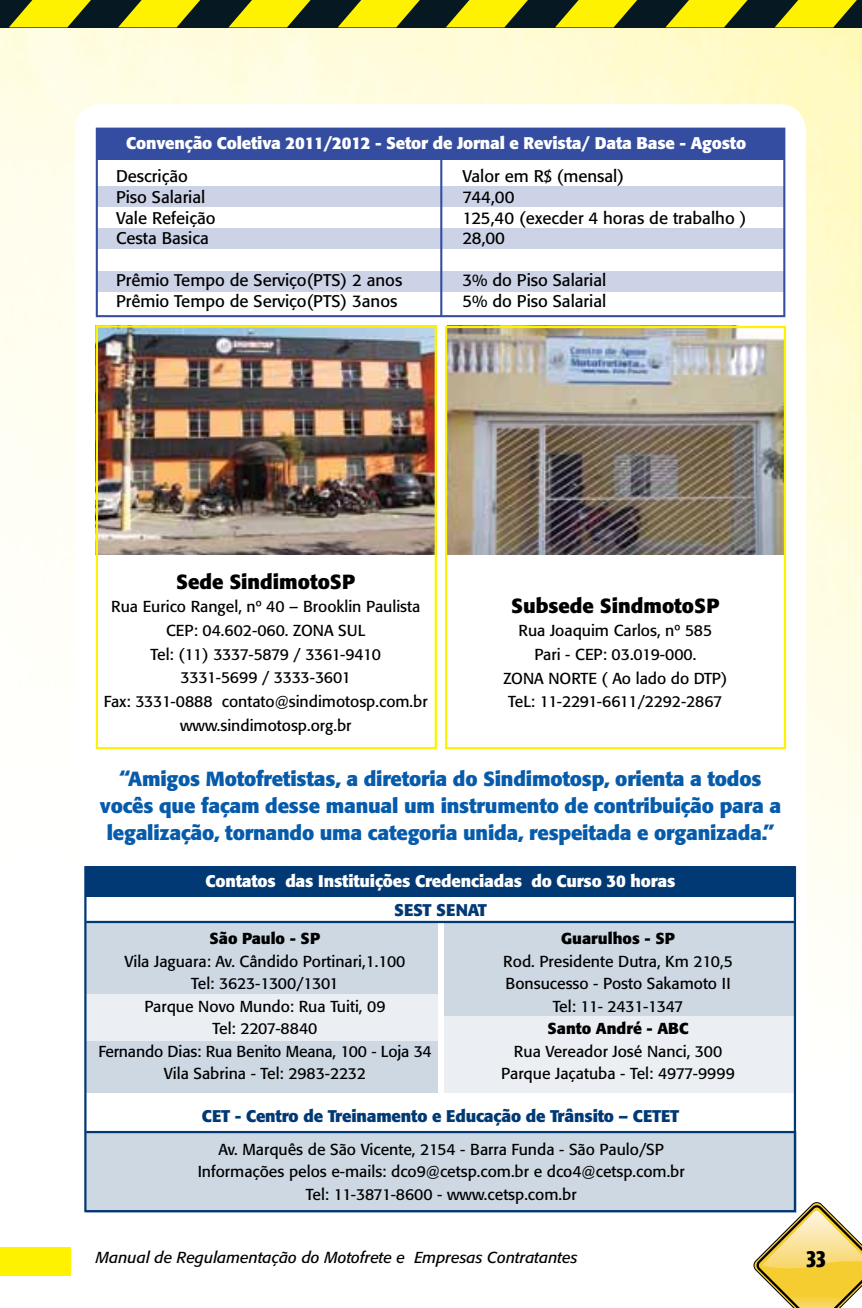
<style>
.page{position:relative;width:862px;height:1308px;background:#fff}
.page>*{position:absolute;margin:0;border:0;box-sizing:border-box;transform-origin:0 0}
.t1{font:800 22.5px "Corpid Cd LF";color:#000}
.t2{font:700 20.25px/27px "Formata";letter-spacing:-.01em;color:#065baa;text-align:center}
.t3{font:700 20.25px "Formata";color:#000}
.t4{font:700 16.88px "Formata";letter-spacing:-.01em;color:#003974}
.t5{font:700 16.88px "Formata";letter-spacing:-.01em;color:#fff}
.t6{font:16.65px/20.9px "Formata";color:#000}
.t7{font:700 16.65px "Formata";letter-spacing:-.01em;color:#fff}
.t8{font:15.75px/22.5px "Formata";color:#000;text-align:center}
.t9{font:italic 15.75px "Formata";color:#000}
.t10{font:700 15.75px "Formata";color:#000}
</style>
<div class="page">
<img style="left:0;top:27px;width:861px;height:1249px">
<svg style="left:752px;top:1201px;width:109px;height:106px"></svg>
<div style="left:0;top:0;width:861px;height:27px;background:#061922"></div>
<svg style="left:9px;top:0;width:82px;height:27px"></svg>
<svg style="left:118px;top:0;width:82px;height:27px"></svg>
<svg style="left:229px;top:0;width:82px;height:27px"></svg>
<svg style="left:338px;top:0;width:82px;height:27px"></svg>
<svg style="left:446px;top:0;width:82px;height:27px"></svg>
<svg style="left:555px;top:0;width:82px;height:27px"></svg>
<svg style="left:666px;top:0;width:82px;height:27px"></svg>
<svg style="left:775px;top:0;width:82px;height:27px"></svg>
<div style="left:0;top:1247px;width:70px;height:29px;background:#fef200"></div>
<div style="left:75px;top:104px;width:730px;height:1098px;background:#fff;border-radius:27px"></div>
<img style="left:447px;top:329px;width:335px;height:225px">
<img style="left:99px;top:328px;width:334px;height:226px">
<div style="left:97px;top:129px;width:686px;height:31px;background:#354da1"></div>
<div style="left:97px;top:186px;width:686px;height:20px;background:#cdd3e7"></div>
<div style="left:97px;top:228px;width:686px;height:21px;background:#cdd3e7"></div>
<div style="left:97px;top:271px;width:686px;height:21px;background:#cdd3e7"></div>
<hr style="left:440px;top:158px;width:2px;height:159px;background:#354da1">
<div style="left:96px;top:128px;width:688px;height:189px;border:2px solid #354da1"></div>
<div style="left:96px;top:325px;width:340px;height:424px;border:2px solid #fef200"></div>
<div style="left:444px;top:326px;width:341px;height:423px;border:2px solid #fef200"></div>
<div style="left:86px;top:922px;width:352px;height:171px;background:#cdd8e3"></div>
<div style="left:86px;top:1130px;width:709px;height:82px;background:#cdd8e3"></div>
<div style="left:86px;top:994px;width:352px;height:46px;background:#ebeff3"></div>
<div style="left:444px;top:922px;width:351px;height:171px;background:#cdd8e3"></div>
<div style="left:444px;top:1016px;width:351px;height:77px;background:#ebeff3"></div>
<div style="left:85px;top:866px;width:709px;height:30px;background:#003974"></div>
<div style="left:84px;top:866px;width:711px;height:346px;border:2px solid #003974"></div>
<hr style="left:86px;top:920px;width:708px;height:3px;background:#003974">
<hr style="left:86px;top:1130px;width:708px;height:3px;background:#003974">
<p class="t7" style="left:126px;top:133px;width:621px">Convenção Coletiva 2011/2012 - Setor de Jornal e Revista/ Data Base - Agosto</p>
<p class="t6" style="left:116px;top:165px;width:101px">Descrição<br>Piso Salarial<br>Vale Refeição<br>Cesta Basica</p>
<p class="t6" style="left:116px;top:270px;width:287px">Prêmio Tempo de Serviço(PTS) 2 anos<br>Prêmio Tempo de Serviço(PTS) 3anos</p>
<p class="t6" style="left:462px;top:165px;width:285px">Valor em R$ (mensal)<br>744,00<br>125,40 (execder 4 horas de trabalho )<br>28,00</p>
<p class="t6" style="left:462px;top:270px;width:145px">3% do Piso Salarial<br>5% do Piso Salarial</p>
<p class="t3" style="left:176px;top:569px;width:180px">Sede SindimotoSP</p>
<p class="t8" style="left:104px;top:595px;width:325px;line-height:23.6px">Rua Eurico Rangel, nº 40 – Brooklin Paulista<br>CEP: 04.602-060. ZONA SUL<br>Tel: (11) 3337-5879 / 3361-9410<br>3331-5699 / 3333-3601<br>Fax: 3331-0888 contato@sindimotosp.com.br www.sindimotosp.org.br</p>
<p class="t3" style="left:511px;top:593px;width:209px">Subsede SindmotoSP</p>
<p class="t8" style="left:503px;top:619px;width:225px;line-height:23.6px">Rua Joaquim Carlos, nº 585<br>Pari - CEP: 03.019-000.<br>ZONA NORTE ( Ao lado do DTP)<br>TeL: 11-2291-6611/2292-2867</p>
<p class="t2" style="left:100px;top:765px;width:682px">“Amigos Motofretistas, a diretoria do Sindimotosp, orienta a todos vocês que façam desse manual um instrumento de contribuição para a legalização, tornando uma categoria unida, respeitada e organizada.”</p>
<p class="t5" style="left:205px;top:870px;width:471px">Contatos das Instituições Credenciadas do Curso 30 horas</p>
<p class="t4" style="left:394px;top:900px;width:94px">SEST SENAT</p>
<p class="t10" style="left:209px;top:928px;width:112px">São Paulo - SP</p>
<p class="t8" style="left:98px;top:949px;width:334px">Vila Jaguara: Av. Cândido Portinari,1.100<br>Tel: 3623-1300/1301<br>Parque Novo Mundo: Rua Tuiti, 09<br>Tel: 2207-8840<br>Fernando Dias: Rua Benito Meana, 100 - Loja 34<br>Vila Sabrina - Tel: 2983-2232</p>
<p class="t10" style="left:560px;top:928px;width:115px">Guarulhos - SP</p>
<p class="t8" style="left:503px;top:949px;width:231px">Rod. Presidente Dutra, Km 210,5<br>Bonsucesso - Posto Sakamoto II<br>Tel: 11- 2431-1347</p>
<p class="t10" style="left:547px;top:1018px;width:142px">Santo André - ABC</p>
<p class="t8" style="left:501px;top:1039px;width:235px">Rua Vereador José Nanci, 300<br>Parque Jaçatuba - Tel: 4977-9999</p>
<p class="t4" style="left:202px;top:1105px;width:478px">CET - Centro de Treinamento e Educação de Trânsito – CETET</p>
<p class="t8" style="left:197px;top:1138px;width:488px">Av. Marquês de São Vicente, 2154 - Barra Funda - São Paulo/SP<br>Informações pelos e-mails: dco9@cetsp.com.br e dco4@cetsp.com.br<br>Tel: 11-3871-8600 - www.cetsp.com.br</p>
<p class="t9" style="left:96px;top:1248px;width:483px">Manual de Regulamentação do Motofrete e Empresas Contratantes</p>
<h1 class="t1" style="left:805px;top:1247px;width:21px">33</h1>
</div>
